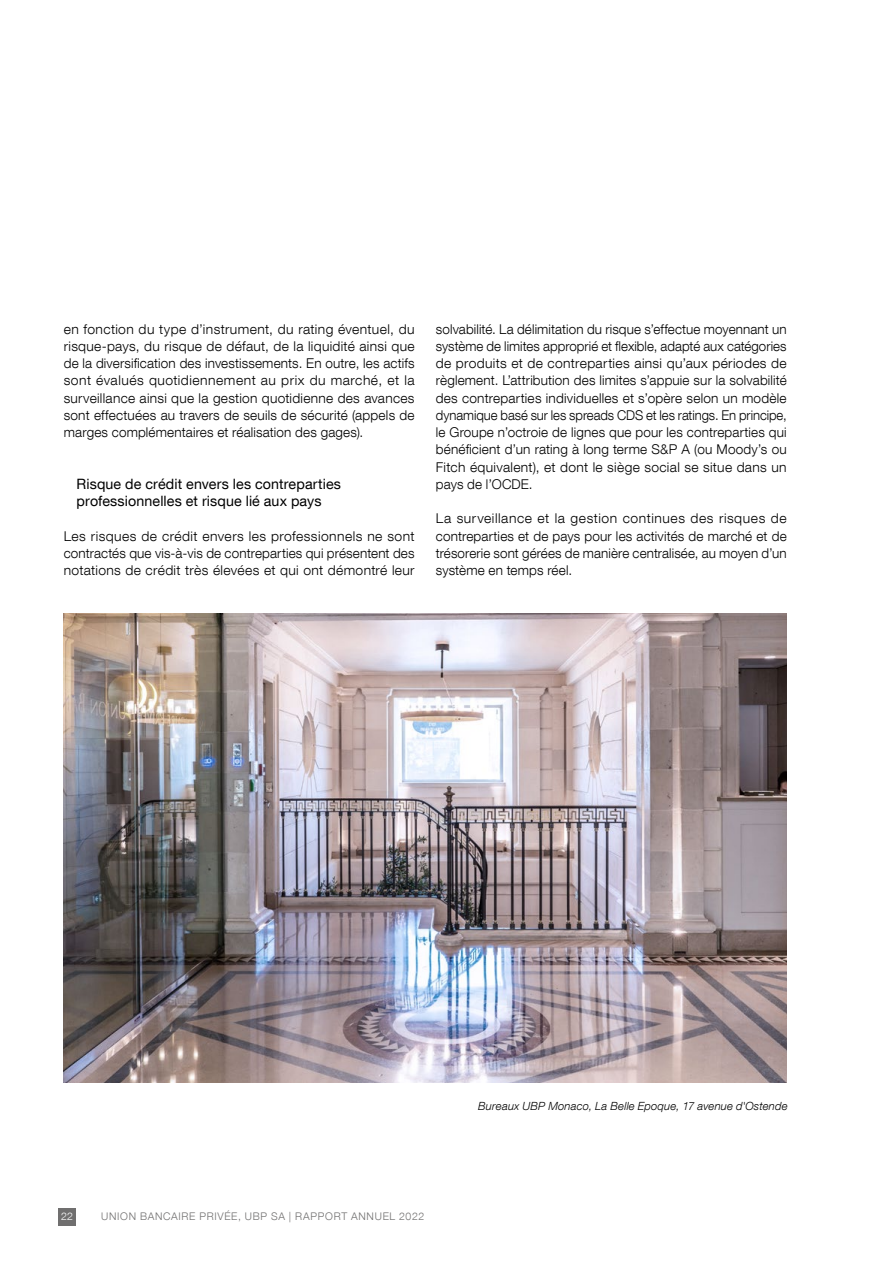
<style>
.page{position:relative;width:893px;height:1263px;background:#fff}
.page>*{position:absolute;margin:0;border:0;box-sizing:border-box;transform-origin:0 0}
.t1{font:14.25px/17.2px "Helvetica Neue LT Com";letter-spacing:.01em;color:#000}
.t2{font:300 13.5px/17.2px "Helvetica Neue LT Com";letter-spacing:.015em;color:#000;text-align:justify}
.t3{font:italic 300 11.25px "Helvetica Neue LT Com";letter-spacing:.015em;color:#000}
.t4{font:300 10.5px "Helvetica Neue LT Com";letter-spacing:.07em;color:#706f6f}
.t5{font:300 10.5px "Helvetica Neue LT Com";color:#fff}
</style>
<div class="page">
<div style="left:59px;top:1208px;width:17px;height:17px;background:#706f6f"></div>
<img style="left:64px;top:613px;width:723px;height:470px">
<p class="t2" style="left:64px;top:320px;width:352px">en fonction du type d’instrument, du rating éventuel, du risque-pays, du risque de défaut, de la liquidité ainsi que de la diversification des investissements. En outre, les actifs sont évalués quotidiennement au prix du marché, et la surveillance ainsi que la gestion quotidienne des avances sont effectuées au travers de seuils de sécurité (appels de marges complémentaires et réalisation des gages).</p>
<p class="t1" style="left:77px;top:475px;width:266px">Risque de crédit envers les contreparties professionnelles et risque lié aux pays</p>
<p class="t2" style="left:64px;top:527px;width:352px">Les risques de crédit envers les professionnels ne sont contractés que vis-à-vis de contreparties qui présentent des notations de crédit très élevées et qui ont démontré leur</p>
<p class="t2" style="left:436px;top:320px;width:352px">solvabilité. La délimitation du risque s’effectue moyennant un système de limites approprié et flexible, adapté aux catégories de produits et de contreparties ainsi qu’aux périodes de règlement. L’attribution des limites s’appuie sur la solvabilité des contreparties individuelles et s’opère selon un modèle dynamique basé sur les spreads CDS et les ratings. En principe, le Groupe n’octroie de lignes que pour les contreparties qui bénéficient d’un rating à long terme S&amp;P A (ou Moody’s ou Fitch équivalent), et dont le siège social se situe dans un pays de l’OCDE.</p>
<p class="t2" style="left:436px;top:510px;width:352px">La surveillance et la gestion continues des risques de contreparties et de pays pour les activités de marché et de trésorerie sont gérées de manière centralisée, au moyen d’un système en temps réel.</p>
<p class="t5" style="left:61px;top:1210px;width:13px">22</p>
<p class="t4" style="left:101px;top:1210px;width:325px">UNION BANCAIRE PRIVÉE, UBP SA | RAPPORT ANNUEL 2022</p>
<p class="t3" style="left:478px;top:1099px;width:311px">Bureaux UBP Monaco, La Belle Epoque, 17 avenue d'Ostende</p>
</div>
